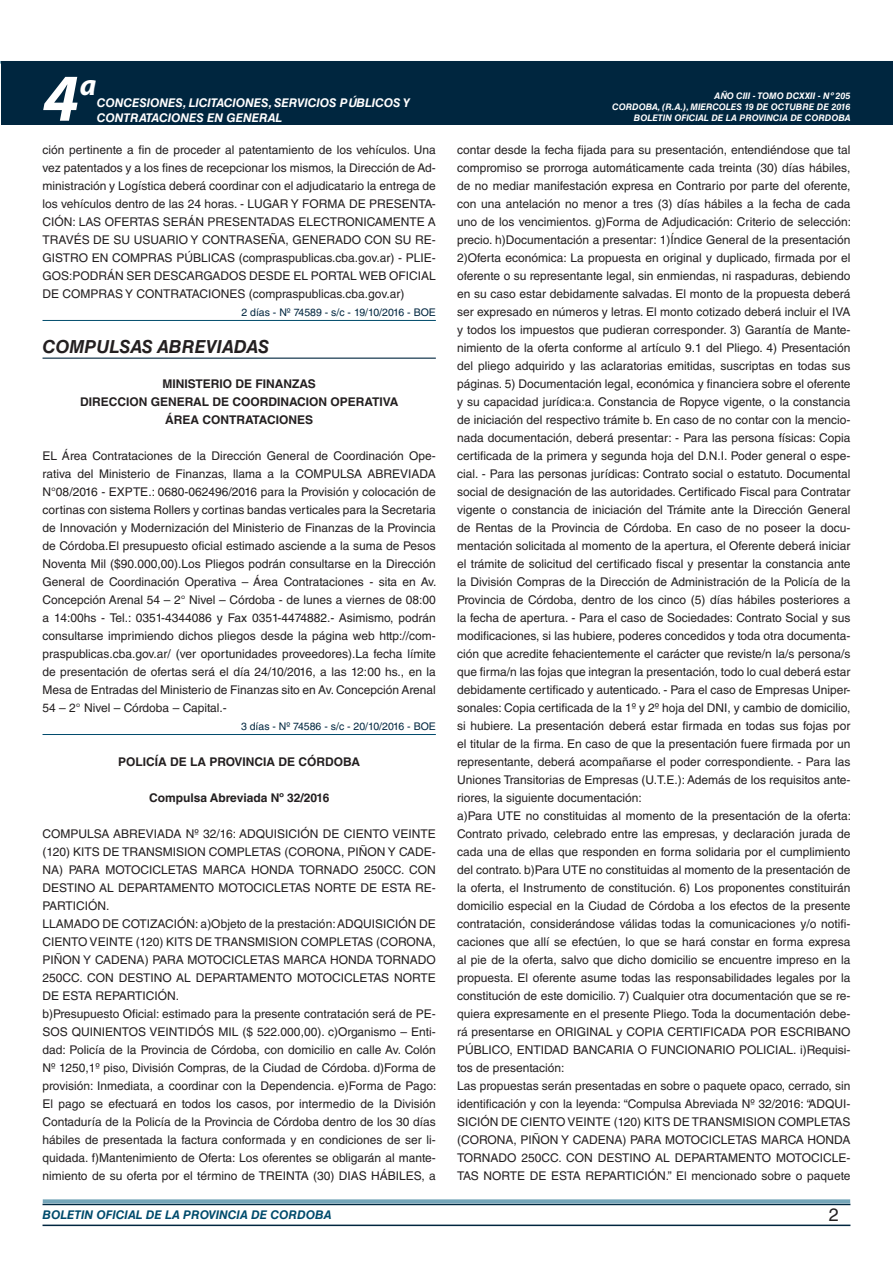
<style>
.page{position:relative;width:893px;height:1263px;background:#fff}
.page>*{position:absolute;margin:0;border:0;box-sizing:border-box;transform-origin:0 0}
.t1{font:italic 700 67.5px "Myriad Pro";color:#fff}
.t2{font:italic 700 30px "Myriad Pro";color:#fff}
.NOMBRE_DE_MINISTERIO{font:italic 700 18px "Helvetica LT Std";color:#231f20}
.t3{font:18px "Helvetica LT Std";color:#231f20}
.TEXTO_BASE{font:12px/18px "Helvetica LT Std";color:#231f20;text-align:justify}
.TEXTO_BASE-2{font:700 12px "Helvetica LT Std";color:#231f20}
.t4{font:italic 700 12px/14.4px "Helvetica LT Std";color:#fff}
.RESUELVE{font:700 12px "Helvetica LT Std";color:#231f20}
.t5{font:italic 700 12px "Helvetica LT Std";color:#004b6c}
.FECHA_DE_VENCIMIENTO{font:10.5px "Helvetica LT Std";color:#00263f}
.t6{font:italic 700 9px/10.8px "Helvetica LT Std";color:#fff;text-align:right}
</style>
<div class="page">
<hr style="left:43px;top:1224px;width:807px;height:2px;background:#00263f">
<div style="left:42px;top:1198px;width:809px;height:8px;background:#fff;opacity:.75"></div>
<div style="left:1px;top:61px;width:892px;height:64px;background:#00263f"></div>
<hr style="left:43px;top:320px;width:393px;height:1px;background:#004b6c">
<hr style="left:43px;top:358px;width:393px;height:1px;background:#00263f">
<hr style="left:43px;top:734px;width:393px;height:1px;background:#004b6c">
<h1 class="t1" style="left:43px;top:54px;width:38px">4</h1>
<h2 class="t2" style="left:80px;top:66px;width:18px">a</h2>
<p class="t4" style="left:97px;top:96px;width:315px">CONCESIONES, LICITACIONES, SERVICIOS PÚBLICOS Y<br>CONTRATACIONES EN GENERAL</p>
<p class="TEXTO_BASE" style="left:43px;top:141px;width:395px">ción pertinente a fin de proceder al patentamiento de los vehículos. Una vez patentados y a los fines de recepcionar los mismos, la Dirección de Ad&shy;ministración y Logística deberá coordinar con el adjudicatario la entrega de los vehículos dentro de las 24 horas. - LUGAR Y FORMA DE PRESENTA-CIÓN: LAS OFERTAS SERÁN PRESENTADAS ELECTRONICAMENTE A TRAVÉS DE SU USUARIO Y CONTRASEÑA, GENERADO CON SU RE-GISTRO EN COMPRAS PÚBLICAS (compraspublicas.cba.gov.ar) - PLIE-GOS:PODRÁN SER DESCARGADOS DESDE EL PORTAL WEB OFICIAL DE COMPRAS Y CONTRATACIONES (compraspublicas.cba.gov.ar)</p>
<p class="FECHA_DE_VENCIMIENTO" style="left:241px;top:306px;width:196px">2 días - Nº 74589 - s/c - 19/10/2016 - BOE</p>
<p class="NOMBRE_DE_MINISTERIO" style="left:43px;top:336px;width:228px">COMPULSAS ABREVIADAS</p>
<p class="TEXTO_BASE-2" style="left:162px;top:376px;width:155px">MINISTERIO DE FINANZAS</p>
<p class="TEXTO_BASE-2" style="left:80px;top:394px;width:320px">DIRECCION GENERAL DE COORDINACION OPERATIVA</p>
<p class="TEXTO_BASE-2" style="left:165px;top:412px;width:149px">ÁREA CONTRATACIONES</p>
<p class="TEXTO_BASE" style="left:43px;top:447px;width:396px">EL Área Contrataciones de la Dirección General de Coordinación Ope&shy;rativa del Ministerio de Finanzas, llama a la COMPULSA ABREVIADA N°08/2016 - EXPTE.: 0680-062496/2016 para la Provisión y colocación de cortinas con sistema Rollers y cortinas bandas verticales para la Secretaria de Innovación y Modernización del Ministerio de Finanzas de la Provincia de Córdoba.El presupuesto oficial estimado asciende a la suma de Pesos Noventa Mil ($90.000,00).Los Pliegos podrán consultarse en la Dirección General de Coordinación Operativa – Área Contrataciones - sita en Av.<br>Concepción Arenal 54 – 2° Nivel – Córdoba - de lunes a viernes de 08:00 a 14:00hs - Tel.: 0351-4344086 y Fax 0351-4474882.- Asimismo, podrán consultarse imprimiendo dichos pliegos desde la página web http://com&shy;praspublicas.cba.gov.ar/ (ver oportunidades proveedores).La fecha límite de presentación de ofertas será el día 24/10/2016, a las 12:00 hs., en la Mesa de Entradas del Ministerio de Finanzas sito en Av. Concepción Arenal 54 – 2° Nivel – Córdoba – Capital.-</p>
<p class="FECHA_DE_VENCIMIENTO" style="left:241px;top:720px;width:196px">3 días - Nº 74586 - s/c - 20/10/2016 - BOE</p>
<p class="RESUELVE" style="left:118px;top:754px;width:244px">POLICÍA DE LA PROVINCIA DE CÓRDOBA</p>
<p class="RESUELVE" style="left:149px;top:790px;width:182px">Compulsa Abreviada Nº 32/2016</p>
<p class="TEXTO_BASE" style="left:43px;top:825px;width:395px">COMPULSA ABREVIADA Nº 32/16: ADQUISICIÓN DE CIENTO VEINTE (120) KITS DE TRANSMISION COMPLETAS (CORONA, PIÑON Y CADE-NA) PARA MOTOCICLETAS MARCA HONDA TORNADO 250CC. CON DESTINO AL DEPARTAMENTO MOTOCICLETAS NORTE DE ESTA RE-PARTICIÓN.</p>
<p class="TEXTO_BASE" style="left:43px;top:915px;width:395px">LLAMADO DE COTIZACIÓN: a)Objeto de la prestación: ADQUISICIÓN DE CIENTO VEINTE (120) KITS DE TRANSMISION COMPLETAS (CORONA, PIÑON Y CADENA) PARA MOTOCICLETAS MARCA HONDA TORNADO 250CC. CON DESTINO AL DEPARTAMENTO MOTOCICLETAS NORTE DE ESTA REPARTICIÓN.</p>
<p class="TEXTO_BASE" style="left:43px;top:1005px;width:395px">b)Presupuesto Oficial: estimado para la presente contratación será de PE-SOS QUINIENTOS VEINTIDÓS MIL ($ 522.000,00). c)Organismo – Enti&shy;dad: Policía de la Provincia de Córdoba, con domicilio en calle Av. Colón Nº 1250,1º piso, División Compras, de la Ciudad de Córdoba. d)Forma de provisión: Inmediata, a coordinar con la Dependencia. e)Forma de Pago:<br>El pago se efectuará en todos los casos, por intermedio de la División Contaduría de la Policía de la Provincia de Córdoba dentro de los 30 días hábiles de presentada la factura conformada y en condiciones de ser li&shy;quidada. f)Mantenimiento de Oferta: Los oferentes se obligarán al mante&shy;nimiento de su oferta por el término de TREINTA (30) DIAS HÁBILES, a</p>
<p class="t6" style="left:612px;top:91px;width:240px">AÑO CIII - TOMO DCXXII - Nº 205<br>CORDOBA, (R.A.), MIERCOLES 19 DE OCTUBRE DE 2016</p>
<p class="t6" style="left:634px;top:112px;width:218px">BOLETIN OFICIAL DE LA PROVINCIA DE CORDOBA</p>
<p class="TEXTO_BASE" style="left:457px;top:141px;width:395px">contar desde la fecha fijada para su presentación, entendiéndose que tal compromiso se prorroga automáticamente cada treinta (30) días hábiles, de no mediar manifestación expresa en Contrario por parte del oferente, con una antelación no menor a tres (3) días hábiles a la fecha de cada uno de los vencimientos. g)Forma de Adjudicación: Criterio de selección: precio. h)Documentación a presentar: 1)Índice General de la presentación 2)Oferta económica: La propuesta en original y duplicado, firmada por el oferente o su representante legal, sin enmiendas, ni raspaduras, debiendo en su caso estar debidamente salvadas. El monto de la propuesta deberá ser expresado en números y letras. El monto cotizado deberá incluir el IVA y todos los impuestos que pudieran corresponder. 3) Garantía de Mante&shy;nimiento de la oferta conforme al artículo 9.1 del Pliego. 4) Presentación del pliego adquirido y las aclaratorias emitidas, suscriptas en todas sus páginas. 5) Documentación legal, económica y financiera sobre el oferente y su capacidad jurídica:a. Constancia de Ropyce vigente, o la constancia de iniciación del respectivo trámite b. En caso de no contar con la mencio&shy;nada documentación, deberá presentar: - Para las persona físicas: Copia certificada de la primera y segunda hoja del D.N.I. Poder general o espe&shy;cial. - Para las personas jurídicas: Contrato social o estatuto. Documental social de designación de las autoridades. Certificado Fiscal para Contratar vigente o constancia de iniciación del Trámite ante la Dirección General de Rentas de la Provincia de Córdoba. En caso de no poseer la docu&shy;mentación solicitada al momento de la apertura, el Oferente deberá iniciar el trámite de solicitud del certificado fiscal y presentar la constancia ante la División Compras de la Dirección de Administración de la Policía de la Provincia de Córdoba, dentro de los cinco (5) días hábiles posteriores a la fecha de apertura. - Para el caso de Sociedades: Contrato Social y sus modificaciones, si las hubiere, poderes concedidos y toda otra documenta&shy;ción que acredite fehacientemente el carácter que reviste/n la/s persona/s que firma/n las fojas que integran la presentación, todo lo cual deberá estar debidamente certificado y autenticado. - Para el caso de Empresas Uniper&shy;sonales: Copia certificada de la 1º y 2º hoja del DNI, y cambio de domicilio, si hubiere. La presentación deberá estar firmada en todas sus fojas por el titular de la firma. En caso de que la presentación fuere firmada por un representante, deberá acompañarse el poder correspondiente. - Para las Uniones Transitorias de Empresas (U.T.E.): Además de los requisitos ante&shy;riores, la siguiente documentación:</p>
<p class="TEXTO_BASE" style="left:457px;top:807px;width:395px">a)Para UTE no constituidas al momento de la presentación de la oferta:<br>Contrato privado, celebrado entre las empresas, y declaración jurada de cada una de ellas que responden en forma solidaria por el cumplimiento del contrato. b)Para UTE no constituidas al momento de la presentación de la oferta, el Instrumento de constitución. 6) Los proponentes constituirán domicilio especial en la Ciudad de Córdoba a los efectos de la presente contratación, considerándose válidas todas la comunicaciones y/o notifi&shy;caciones que allí se efectúen, lo que se hará constar en forma expresa al pie de la oferta, salvo que dicho domicilio se encuentre impreso en la propuesta. El oferente asume todas las responsabilidades legales por la constitución de este domicilio. 7) Cualquier otra documentación que se re&shy;quiera expresamente en el presente Pliego. Toda la documentación debe&shy;rá presentarse en ORIGINAL y COPIA CERTIFICADA POR ESCRIBANO PÚBLICO, ENTIDAD BANCARIA O FUNCIONARIO POLICIAL. i)Requisi&shy;tos de presentación:</p>
<p class="TEXTO_BASE" style="left:457px;top:1077px;width:395px">Las propuestas serán presentadas en sobre o paquete opaco, cerrado, sin identificación y con la leyenda: “Compulsa Abreviada Nº 32/2016: “ADQUI-SICIÓN DE CIENTO VEINTE (120) KITS DE TRANSMISION COMPLETAS (CORONA, PIÑON Y CADENA) PARA MOTOCICLETAS MARCA HONDA TORNADO 250CC. CON DESTINO AL DEPARTAMENTO MOTOCICLE-TAS NORTE DE ESTA REPARTICIÓN.” El mencionado sobre o paquete</p>
<p class="t5" style="left:43px;top:1208px;width:290px">BOLETIN OFICIAL DE LA PROVINCIA DE CORDOBA</p>
<p class="t3" style="left:829px;top:1204px;width:12px">2</p>
</div>
